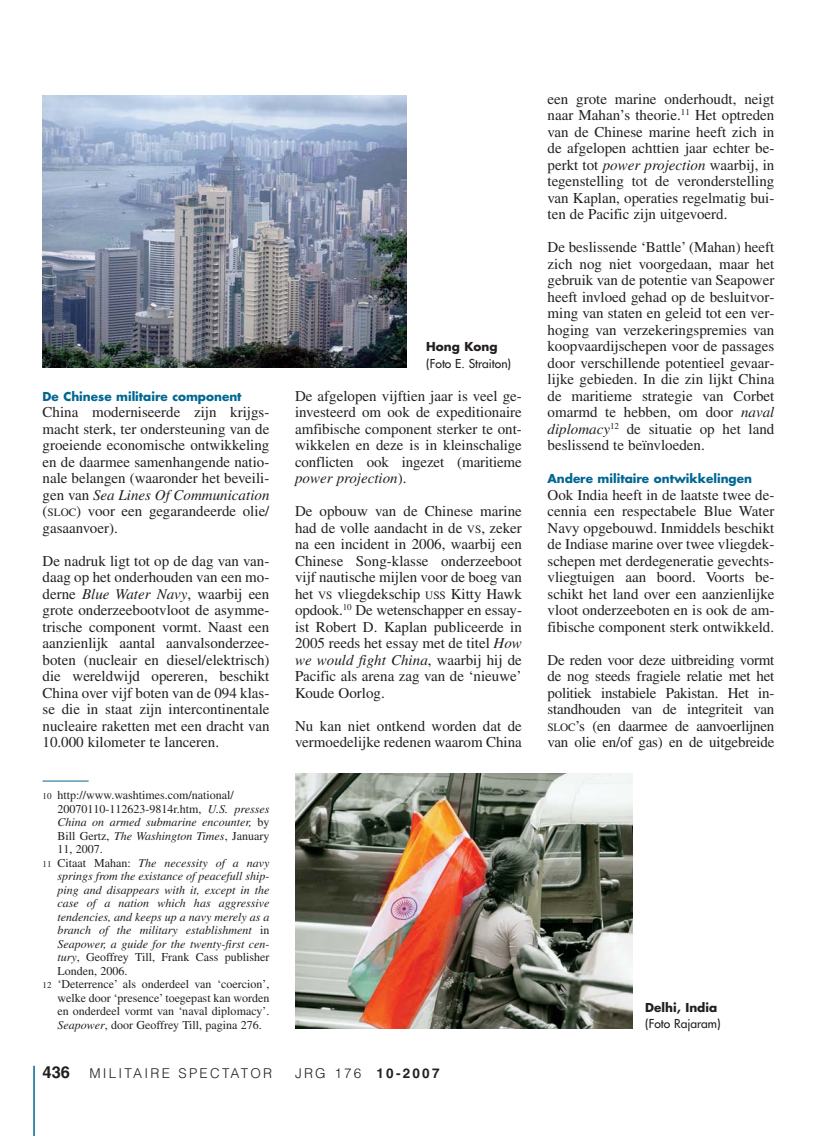
<style>
.page{position:relative;width:817px;height:1136px;background:#fff}
.page>*{position:absolute;margin:0;border:0;box-sizing:border-box;transform-origin:0 0}
.t1{font:15px/16.5px "Times";color:#231f20;text-align:justify}
.t2{font:300 13.5px "Helvetica";letter-spacing:.165em;color:#231f20}
.t3{font:700 13.5px "Helvetica";letter-spacing:.165em;color:#231f20}
.t4{font:12px "Times";color:#231f20}
.t5{font:italic 12px "Times";color:#231f20}
.t6{font:700 12px "Futura";color:#006792}
.t7{font:12px "Futura";color:#231f20}
.t8{font:700 12px "Futura";color:#231f20}
.s1{font-style:italic}
.s2{font-size:11.25px}
.s3{font-size:9px}
.s4{font-style:normal}
.s5{font-style:normal;font-size:9px}
.s6{font-weight:700;font-size:16.5px}
.s7{font-weight:300}
</style>
<div class="page">
<hr style="left:33px;top:1065px;width:2px;height:70px;background:#006792">
<img style="left:43px;top:96px;width:363px;height:271px">
<img style="left:295px;top:773px;width:337px;height:254px">
<hr style="left:43px;top:780px;width:46px;height:1px;background:#006792">
<p class="t6" style="left:43px;top:391px;width:200px">De Chinese militaire component</p>
<p class="t1" style="left:43px;top:405px;width:228px">China moderniseerde zijn krijgs&shy;macht sterk, ter ondersteuning van de groeiende economische ontwikkeling en de daarmee samenhangende natio&shy;nale belangen (waaronder het beveili&shy;gen van <span class="s1">Sea Lines Of Communication </span>(<span class="s2">SLOC</span>) voor een gegarandeerde olie/ gasaanvoer).</p>
<p class="t1" style="left:43px;top:554px;width:228px">De nadruk ligt tot op de dag van van&shy;daag op het onderhouden van een mo&shy;derne <span class="s1">Blue Water Navy</span>, waarbij een grote onderzeebootvloot de asymme&shy;trische component vormt. Naast een aanzienlijk aantal aanvalsonderzee - boten (nucleair en diesel/elektrisch) die wereldwijd opereren, beschikt China over vijf boten van de 094 klas&shy;se die in staat zijn intercontinentale nucleaire raketten met een dracht van 10.000 kilometer te lanceren.</p>
<p class="t4" style="left:43px;top:790px;width:193px"><span class="s3">10</span> http://www.washtimes.com/national/</p>
<p class="t4" style="left:57px;top:804px;width:213px">20070110-112623-9814r.htm, <span class="s1">U.S. presses</span></p>
<p class="t5" style="left:57px;top:817px;width:213px">China on armed submarine encounter, <span class="s4">by</span></p>
<p class="t4" style="left:57px;top:831px;width:213px">Bill Gertz, <span class="s1">The Washington Times</span>, January</p>
<p class="t4" style="left:57px;top:844px;width:47px">11, 2007.</p>
<p class="t5" style="left:43px;top:858px;width:228px"><span class="s5">11</span> <span class="s4">Citaat Mahan:</span> The necessity of a navy</p>
<p class="t5" style="left:57px;top:871px;width:213px">springs from the existance of peacefull ship-</p>
<p class="t5" style="left:57px;top:885px;width:213px">ping and disappears with it, except in the</p>
<p class="t5" style="left:57px;top:898px;width:213px">case of a nation which has aggressive</p>
<p class="t5" style="left:57px;top:912px;width:213px">tendencies, and keeps up a navy merely as a</p>
<p class="t5" style="left:57px;top:925px;width:213px">branch of the military establishment <span class="s4">in</span></p>
<p class="t5" style="left:57px;top:939px;width:213px">Seapower, a guide for the twenty-first cen -</p>
<p class="t4" style="left:57px;top:952px;width:213px"><span class="s1">tury</span>, Geoffrey Till, Frank Cass publisher</p>
<p class="t4" style="left:57px;top:966px;width:71px">Londen, 2006.</p>
<p class="t4" style="left:43px;top:979px;width:228px"><span class="s3">12</span> ‘Deterrence’ als onderdeel van ‘coercion’,</p>
<p class="t4" style="left:57px;top:993px;width:213px">welke door ‘presence’ toegepast kan worden</p>
<p class="t4" style="left:57px;top:1006px;width:213px">en onderdeel vormt van ‘naval diplomacy’.</p>
<p class="t4" style="left:57px;top:1020px;width:206px"><span class="s1">Seapower</span>, door Geoffrey Till, pagina 276.</p>
<p class="t8" style="left:426px;top:341px;width:73px">Hong Kong</p>
<p class="t7" style="left:426px;top:357px;width:86px">(Foto E. Straiton)</p>
<p class="t1" style="left:295px;top:389px;width:228px">De afgelopen vijftien jaar is veel ge&shy;investeerd om ook de expeditionaire amfibische component sterker te ont&shy;wikkelen en deze is in kleinscha lige conflicten ook ingezet (maritieme <span class="s1">power projection</span>).</p>
<p class="t1" style="left:295px;top:504px;width:228px">De opbouw van de Chinese marine had de volle aandacht in de <span class="s2">VS</span>, zeker na een incident in 2006, waarbij een Chinese Song-klasse onderzeeboot vijf nautische mijlen voor de boeg van het <span class="s2">VS</span> vliegdekschip <span class="s2">USS</span> Kitty Hawk opdook.<sup>10</sup> De wetenschapper en essay&shy;ist Robert D. Kaplan publiceerde in 2005 reeds het essay met de titel <span class="s1">How we would fight China</span>, waarbij hij de Pacific als arena zag van de ‘nieuwe’ Koude Oorlog.</p>
<p class="t1" style="left:295px;top:719px;width:228px">Nu kan niet ontkend worden dat de vermoedelijke redenen waarom China</p>
<p class="t2" style="left:43px;top:1067px;width:231px"><span class="s6">436</span> MILITAIRE SPECTATOR</p>
<p class="t3" style="left:295px;top:1067px;width:146px"><span class="s7">JRG 176</span> 10-2007</p>
<p class="t1" style="left:547px;top:92px;width:228px">een grote marine onderhoudt, neigt naar Mahan’s theorie.<sup>11</sup> Het optreden van de Chinese marine heeft zich in de afgelopen achttien jaar echter be&shy;perkt tot <span class="s1">power projection</span> waarbij, in tegenstelling tot de veronderstelling van Kaplan, operaties regelmatig bui&shy;ten de Pacific zijn uitgevoerd.</p>
<p class="t1" style="left:547px;top:240px;width:228px">De beslissende ‘Battle’ (Mahan) heeft zich nog niet voorgedaan, maar het gebruik van de potentie van Seapower heeft invloed gehad op de besluitvor&shy;ming van staten en geleid tot een ver&shy;hoging van verzekeringspremies van koopvaardijschepen voor de passages door verschillende potentieel gevaar&shy;lijke gebieden. In die zin lijkt China de maritieme strategie van Corbet omarmd te hebben, om door <span class="s1">naval diplomacy</span><sup>12</sup> de situatie op het land beslissend te beïnvloeden.</p>
<p class="t6" style="left:547px;top:473px;width:206px">Andere militaire ontwikkelingen</p>
<p class="t1" style="left:547px;top:488px;width:228px">Ook India heeft in de laatste twee de&shy;cennia een respectabele Blue Water Navy opgebouwd. Inmiddels beschikt de Indiase marine over twee vliegdek&shy;schepen met derdegeneratie gevechts&shy;vliegtuigen aan boord. Voorts be&shy;schikt het land over een aanzienlijke vloot onderzeeboten en is ook de am&shy;fibische component sterk ontwikkeld.</p>
<p class="t1" style="left:547px;top:653px;width:228px">De reden voor deze uitbreiding vormt de nog steeds fragiele relatie met het politiek instabiele Pakistan. Het in&shy;standhouden van de integriteit van <span class="s2">SLOC</span>’s (en daarmee de aanvoerlijnen van olie en/of gas) en de uitgebreide</p>
<p class="t8" style="left:645px;top:1001px;width:73px">Delhi, India</p>
<p class="t7" style="left:645px;top:1017px;width:77px">(Foto Rajaram)</p>
</div>
